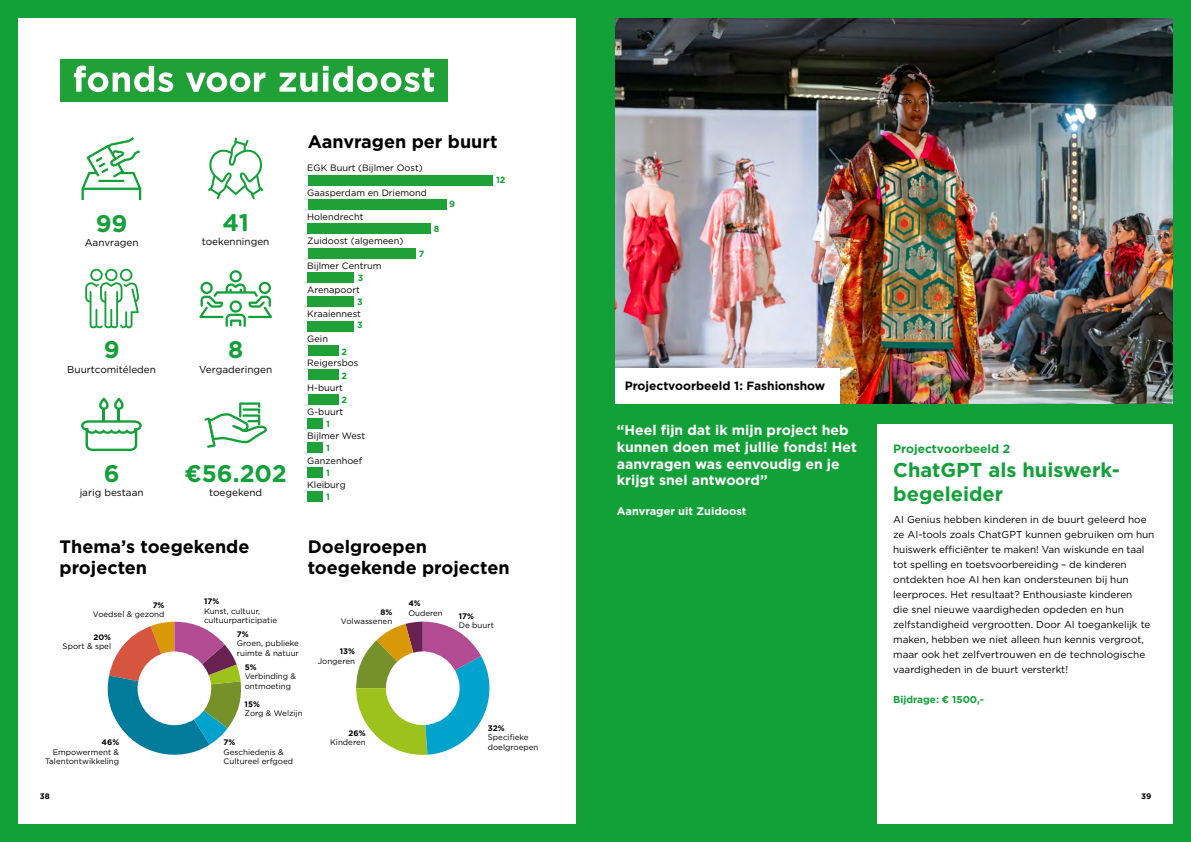
<style>
.page{position:relative;width:1191px;height:842px;background:#12a138}
.page>*{position:absolute;margin:0;border:0;box-sizing:border-box;transform-origin:0 0}
.t1{font:700 24px "Gotham";color:#12a138}
.t2{font:700 20px/24px "Gotham";color:#12a138}
.t3{font:700 18px/21.6px "Gotham";color:#000}
.t4{font:700 14px/16.8px "Gotham";color:#fff}
.t5{font:700 12px "Gotham";color:#000}
.t6{font:700 12px "Gotham";color:#12a138}
.t7{font:700 11px "Gotham";color:#fff}
.t8{font:10px/15px "Gotham";color:#000}
.t9{font:700 10px "Gotham";color:#12a138}
.t10{font:9.2px "Gotham";color:#000}
.t11{font:700 9px "Gotham";color:#12a138}
.t12{font:8px/9.6px "Gotham";color:#000}
.t13{font:700 8px "Gotham";color:#000}
</style>
<div class="page">
<div style="left:18px;top:18px;width:557px;height:805px;background:#fff"></div>
<div style="left:60px;top:60px;width:387px;height:42px;background:#1fa138"></div>
<svg style="left:74px;top:66px;width:99px;height:26px"></svg>
<svg style="left:186px;top:72px;width:79px;height:20px"></svg>
<svg style="left:279px;top:73px;width:38px;height:19px"></svg>
<svg style="left:323px;top:66px;width:111px;height:26px"></svg>
<svg style="left:208px;top:138px;width:56px;height:61px"></svg>
<svg style="left:85px;top:269px;width:54px;height:59px"></svg>
<svg style="left:199px;top:270px;width:73px;height:57px"></svg>
<svg style="left:81px;top:397px;width:61px;height:54px"></svg>
<svg style="left:81px;top:137px;width:61px;height:64px"></svg>
<svg style="left:204px;top:402px;width:63px;height:46px"></svg>
<img style="left:615px;top:18px;width:557px;height:385px">
<div style="left:876px;top:424px;width:296px;height:399px;background:#fff"></div>
<div style="left:615px;top:368px;width:224px;height:35px;background:#fff"></div>
<div style="left:308px;top:175px;width:184px;height:10px;background:#1fa138"></div>
<div style="left:308px;top:199px;width:138px;height:11px;background:#1fa138"></div>
<div style="left:308px;top:224px;width:123px;height:10px;background:#1fa138"></div>
<div style="left:308px;top:248px;width:107px;height:10px;background:#1fa138"></div>
<div style="left:308px;top:272px;width:46px;height:11px;background:#1fa138"></div>
<div style="left:308px;top:297px;width:46px;height:10px;background:#1fa138"></div>
<div style="left:308px;top:321px;width:46px;height:10px;background:#1fa138"></div>
<div style="left:308px;top:345px;width:30px;height:11px;background:#1fa138"></div>
<div style="left:308px;top:370px;width:30px;height:10px;background:#1fa138"></div>
<div style="left:308px;top:394px;width:30px;height:10px;background:#1fa138"></div>
<div style="left:308px;top:418px;width:15px;height:11px;background:#1fa138"></div>
<div style="left:308px;top:443px;width:15px;height:10px;background:#1fa138"></div>
<div style="left:308px;top:467px;width:15px;height:10px;background:#1fa138"></div>
<div style="left:308px;top:492px;width:15px;height:10px;background:#1fa138"></div>
<svg style="left:356px;top:622px;width:134px;height:133px"></svg>
<svg style="left:107px;top:622px;width:134px;height:133px"></svg>
<div style="left:386px;top:651px;width:73px;height:74px;background:#fff;border-radius:50%"></div>
<div style="left:138px;top:651px;width:73px;height:74px;background:#fff;border-radius:50%"></div>
<h1 class="t1" style="left:96px;top:207px;width:33px">99</h1>
<h1 class="t1" style="left:223px;top:207px;width:28px">41</h1>
<p class="t8" style="left:85px;top:235px;width:55px">Aanvragen</p>
<p class="t8" style="left:202px;top:234px;width:69px">toekenningen</p>
<h1 class="t1" style="left:104px;top:334px;width:17px">9</h1>
<h1 class="t1" style="left:228px;top:334px;width:17px">8</h1>
<p class="t8" style="left:67px;top:361px;width:90px">Buurtcomitéleden</p>
<p class="t8" style="left:199px;top:361px;width:75px">Vergaderingen</p>
<h1 class="t1" style="left:104px;top:457px;width:17px">6</h1>
<h1 class="t1" style="left:184px;top:457px;width:104px">€56.202</h1>
<p class="t8" style="left:80px;top:485px;width:65px">jarig bestaan</p>
<p class="t8" style="left:209px;top:485px;width:54px">toegekend</p>
<h3 class="t3" style="left:308px;top:131px;width:191px">Aanvragen per buurt</h3>
<p class="t11" style="left:496px;top:174px;width:11px">12</p>
<p class="t11" style="left:449px;top:198px;width:7px">9</p>
<p class="t10" style="left:307px;top:162px;width:117px">EGK Buurt (Bijlmer Oost)</p>
<p class="t10" style="left:307px;top:187px;width:121px">Gaasperdam en Driemond</p>
<p class="t10" style="left:307px;top:211px;width:58px">Holendrecht</p>
<p class="t10" style="left:307px;top:235px;width:97px">Zuidoost (algemeen)</p>
<p class="t10" style="left:307px;top:260px;width:76px">Bijlmer Centrum</p>
<p class="t11" style="left:358px;top:272px;width:7px">3</p>
<p class="t11" style="left:357px;top:296px;width:7px">3</p>
<p class="t10" style="left:307px;top:284px;width:54px">Arenapoort</p>
<p class="t10" style="left:307px;top:308px;width:55px">Kraaiennest</p>
<p class="t10" style="left:307px;top:333px;width:22px">Gein</p>
<p class="t11" style="left:341px;top:345px;width:7px">2</p>
<p class="t11" style="left:357px;top:319px;width:7px">3</p>
<p class="t10" style="left:307px;top:357px;width:52px">Reigersbos</p>
<p class="t11" style="left:341px;top:369px;width:7px">2</p>
<p class="t10" style="left:307px;top:381px;width:37px">H-buurt</p>
<p class="t11" style="left:341px;top:393px;width:7px">2</p>
<p class="t10" style="left:307px;top:406px;width:37px">G-buurt</p>
<p class="t11" style="left:326px;top:418px;width:5px">1</p>
<p class="t10" style="left:307px;top:430px;width:59px">Bijlmer West</p>
<p class="t11" style="left:326px;top:442px;width:5px">1</p>
<p class="t11" style="left:326px;top:467px;width:5px">1</p>
<p class="t11" style="left:326px;top:491px;width:5px">1</p>
<p class="t10" style="left:307px;top:454px;width:56px">Ganzenhoef</p>
<p class="t10" style="left:307px;top:479px;width:40px">Kleiburg</p>
<p class="t11" style="left:419px;top:248px;width:7px">7</p>
<p class="t11" style="left:434px;top:223px;width:7px">8</p>
<h3 class="t3" style="left:60px;top:535px;width:191px">Thema’s toegekende projecten</h3>
<h3 class="t3" style="left:308px;top:535px;width:203px">Doelgroepen toegekende projecten</h3>
<p class="t13" style="left:153px;top:600px;width:13px">7%</p>
<p class="t12" style="left:93px;top:610px;width:73px">Voedsel &amp; gezond</p>
<p class="t13" style="left:93px;top:632px;width:19px">20%</p>
<p class="t12" style="left:63px;top:642px;width:50px">Sport &amp; spel</p>
<p class="t13" style="left:101px;top:737px;width:19px">46%</p>
<p class="t12" style="left:45px;top:747px;width:76px;text-align:right">Empowerment &amp;<br>Talentontwikkeling</p>
<p class="t13" style="left:40px;top:791px;width:12px">38</p>
<p class="t13" style="left:204px;top:596px;width:17px">17%</p>
<p class="t12" style="left:204px;top:606px;width:75px">Kunst, cultuur, cultuurparticipatie</p>
<p class="t13" style="left:245px;top:661px;width:13px">5%</p>
<p class="t12" style="left:245px;top:671px;width:53px">Verbinding &amp; ontmoeting</p>
<p class="t13" style="left:237px;top:629px;width:13px">7%</p>
<p class="t12" style="left:237px;top:639px;width:64px">Groen, publieke ruimte &amp; natuur</p>
<p class="t13" style="left:245px;top:698px;width:17px">15%</p>
<p class="t12" style="left:245px;top:708px;width:60px">Zorg &amp; Welzijn</p>
<p class="t13" style="left:223px;top:737px;width:13px">7%</p>
<p class="t12" style="left:223px;top:747px;width:71px">Geschiedenis &amp;<br>Cultureel erfgoed</p>
<p class="t13" style="left:408px;top:598px;width:14px">4%</p>
<p class="t13" style="left:380px;top:607px;width:13px">8%</p>
<p class="t12" style="left:408px;top:608px;width:36px">Ouderen</p>
<p class="t12" style="left:341px;top:617px;width:53px">Volwassenen</p>
<p class="t13" style="left:340px;top:646px;width:17px">13%</p>
<p class="t12" style="left:318px;top:656px;width:39px">Jongeren</p>
<p class="t13" style="left:348px;top:727px;width:19px">26%</p>
<p class="t12" style="left:330px;top:737px;width:37px">Kinderen</p>
<p class="t13" style="left:459px;top:610px;width:17px">17%</p>
<p class="t12" style="left:459px;top:620px;width:37px">De buurt</p>
<p class="t13" style="left:488px;top:722px;width:18px">32%</p>
<p class="t12" style="left:488px;top:732px;width:52px">Specifieke doelgroepen</p>
<p class="t5" style="left:624px;top:378px;width:202px">Projectvoorbeeld 1: Fashionshow</p>
<h3 class="t4" style="left:617px;top:422px;width:241px">“Heel fijn dat ik mijn project heb kunnen doen met jullie fonds! Het aanvragen was eenvoudig en je krijgt snel antwoord”</h3>
<p class="t7" style="left:617px;top:504px;width:131px">Aanvrager uit Zuidoost</p>
<p class="t6" style="left:893px;top:441px;width:119px">Projectvoorbeeld 2</p>
<h2 class="t2" style="left:893px;top:458px;width:228px">ChatGPT als huiswerk&shy;begeleider</h2>
<p class="t8" style="left:893px;top:512px;width:263px">AI Genius hebben kinderen in de buurt geleerd hoe ze AI-tools zoals ChatGPT kunnen gebruiken om hun huiswerk efficiënter te maken! Van wiskunde en taal tot spelling en toetsvoorbereiding – de kinderen ontdekten hoe AI hen kan ondersteunen bij hun leerproces. Het resultaat? Enthousiaste kinderen<br>die snel nieuwe vaardigheden opdeden en hun zelfstandigheid vergrootten. Door AI toegankelijk te maken, hebben we niet alleen hun kennis vergroot, maar ook het zelfvertrouwen en de technologische vaardigheden in de buurt versterkt!</p>
<p class="t9" style="left:893px;top:693px;width:92px">Bijdrage: € 1500,-</p>
<p class="t13" style="left:1141px;top:791px;width:12px">39</p>
</div>
